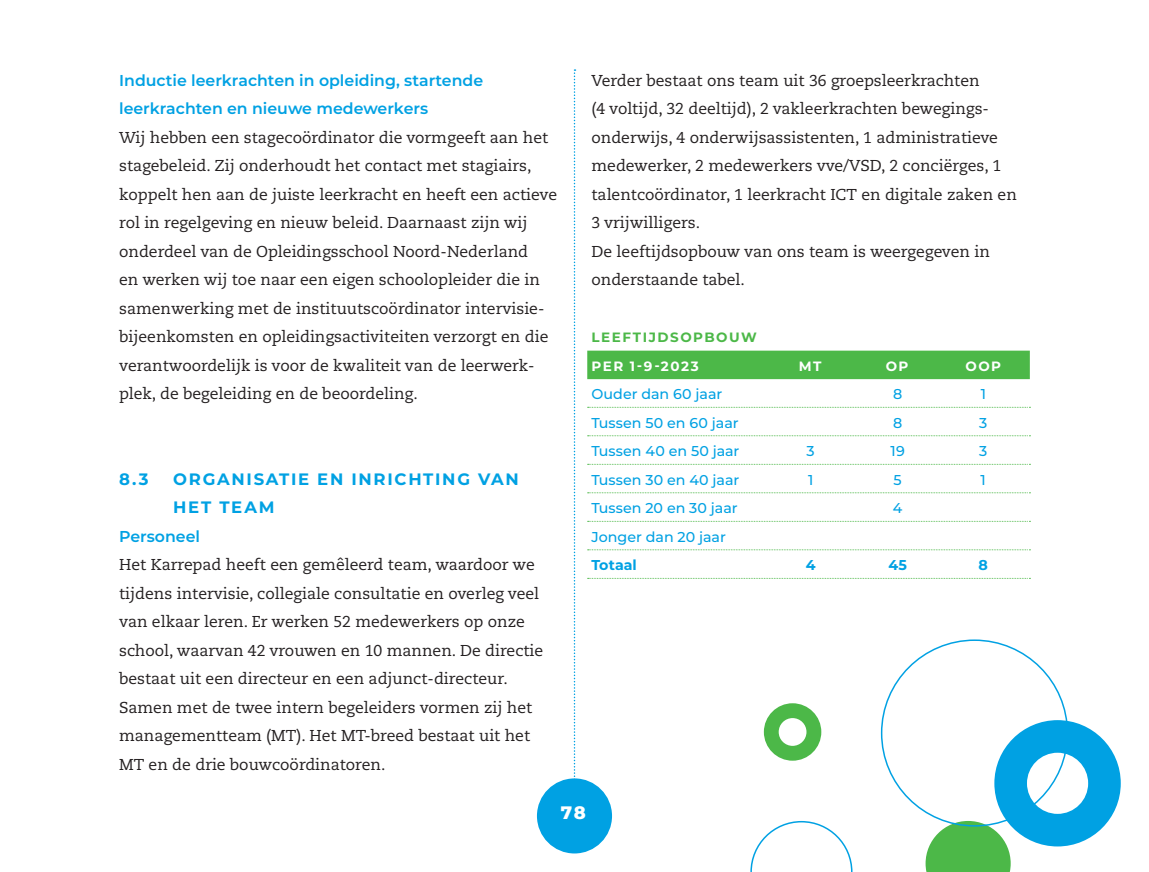
<style>
.page{position:relative;width:1149px;height:872px;background:#fff}
.page>*{position:absolute;margin:0;border:0;box-sizing:border-box;transform-origin:0 0}
.t1{font:800 18px "Montserrat Alternates";color:#fff}
.t2{font:700 16.5px/28.5px "Montserrat";letter-spacing:.105em;color:#00a1e3}
.t3{font:15.75px/28.5px "Caecilia LT Pro 55 Roman";color:#231f20}
.t4{font:600 15.75px/28.5px "Montserrat";color:#00a1e3}
.t5{font:500 14.25px "Montserrat";color:#00a1e3}
.t6{font:700 14.25px "Montserrat";color:#00a1e3}
.t7{font:700 13.5px "Montserrat";letter-spacing:.115em;color:#fff}
.t8{font:700 13.5px "Montserrat";letter-spacing:.11em;color:#4cb848}
</style>
<div class="page">
<div style="left:587px;top:351px;width:442px;height:28px;background:#4cb848"></div>
<svg style="left:587px;top:407px;width:443px;height:1px"></svg>
<svg style="left:587px;top:435px;width:443px;height:1px"></svg>
<svg style="left:587px;top:464px;width:443px;height:1px"></svg>
<svg style="left:587px;top:492px;width:443px;height:1px"></svg>
<svg style="left:587px;top:521px;width:443px;height:1px"></svg>
<svg style="left:587px;top:549px;width:443px;height:1px"></svg>
<svg style="left:587px;top:578px;width:443px;height:1px"></svg>
<svg style="left:763px;top:703px;width:58px;height:57px"></svg>
<svg style="left:925px;top:720px;width:195px;height:152px"></svg>
<svg style="left:750px;top:821px;width:102px;height:51px"></svg>
<div style="left:536px;top:778px;width:76px;height:75px;background:#00a1e3;border-radius:50%"></div>
<svg style="left:573px;top:69px;width:2px;height:710px"></svg>
<p class="t4" style="left:119px;top:65px;width:365px">Inductie leerkrachten in opleiding, startende leerkrachten en nieuwe medewerkers</p>
<p class="t3" style="left:119px;top:123px;width:439px">Wij hebben een stagecoördinator die vormgeeft aan het stagebeleid. Zij onderhoudt het contact met stagiairs, koppelt hen aan de juiste leerkracht en heeft een actieve rol in regelgeving en nieuw beleid. Daarnaast zijn wij onderdeel van de Opleidingsschool Noord-Nederland<br>en werken wij toe naar een eigen schoolopleider die in samenwerking met de instituutscoördinator intervisie&shy;bijeenkomsten en opleidingsactiviteiten verzorgt en die verantwoordelijk is voor de kwaliteit van de leerwerk&shy;plek, de begeleiding en de beoordeling.</p>
<p class="t2" style="left:119px;top:464px;width:31px">8.3</p>
<p class="t2" style="left:173px;top:464px;width:347px">ORGANISATIE EN INRICHTING VAN<br>HET TEAM</p>
<p class="t4" style="left:119px;top:521px;width:82px">Personeel</p>
<p class="t3" style="left:119px;top:550px;width:425px">Het Karrepad heeft een gemêleerd team, waardoor we tijdens intervisie, collegiale consultatie en overleg veel van elkaar leren. Er werken 52 medewerkers op onze school, waarvan 42 vrouwen en 10 mannen. De directie bestaat uit een directeur en een adjunct-directeur.<br>Samen met de twee intern begeleiders vormen zij het managementteam (MT). Het MT-breed bestaat uit het MT en de drie bouwcoördinatoren.</p>
<p class="t3" style="left:591px;top:66px;width:426px">Verder bestaat ons team uit 36 groepsleerkrachten<br>(4 voltijd, 32 deeltijd), 2 vakleerkrachten bewegings&shy;onderwijs, 4 onderwijsassistenten, 1 administratieve medewerker, 2 medewerkers vve/VSD, 2 conciërges, 1 talentcoördinator, 1 leerkracht ICT en digitale zaken en 3 vrijwilligers.<br>De leeftijdsopbouw van ons team is weergegeven in onderstaande tabel.</p>
<p class="t8" style="left:591px;top:327px;width:167px">LEEFTIJDSOPBOUW</p>
<p class="t7" style="left:591px;top:356px;width:109px">PER 1-9-2023</p>
<p class="t7" style="left:798px;top:356px;width:24px">MT</p>
<p class="t7" style="left:885px;top:356px;width:24px">OP</p>
<p class="t7" style="left:965px;top:356px;width:37px">OOP</p>
<p class="t5" style="left:591px;top:384px;width:132px">Ouder dan 60 jaar</p>
<p class="t5" style="left:892px;top:384px;width:11px">8</p>
<p class="t5" style="left:980px;top:384px;width:7px">1</p>
<p class="t5" style="left:591px;top:412px;width:149px">Tussen 50 en 60 jaar</p>
<p class="t5" style="left:892px;top:412px;width:11px">8</p>
<p class="t5" style="left:978px;top:412px;width:10px">3</p>
<p class="t5" style="left:591px;top:441px;width:149px">Tussen 40 en 50 jaar</p>
<p class="t5" style="left:806px;top:441px;width:10px">3</p>
<p class="t5" style="left:890px;top:441px;width:16px">19</p>
<p class="t5" style="left:978px;top:441px;width:10px">3</p>
<p class="t5" style="left:591px;top:469px;width:149px">Tussen 30 en 40 jaar</p>
<p class="t5" style="left:807px;top:469px;width:7px">1</p>
<p class="t5" style="left:893px;top:469px;width:10px">5</p>
<p class="t5" style="left:980px;top:469px;width:7px">1</p>
<p class="t5" style="left:591px;top:498px;width:148px">Tussen 20 en 30 jaar</p>
<p class="t5" style="left:892px;top:498px;width:11px">4</p>
<p class="t5" style="left:591px;top:526px;width:136px">Jonger dan 20 jaar</p>
<p class="t6" style="left:591px;top:555px;width:47px">Totaal</p>
<p class="t6" style="left:805px;top:555px;width:11px">4</p>
<p class="t6" style="left:888px;top:555px;width:20px">45</p>
<p class="t6" style="left:978px;top:555px;width:11px">8</p>
<p class="t1" style="left:560px;top:799px;width:27px">78</p>
</div>
